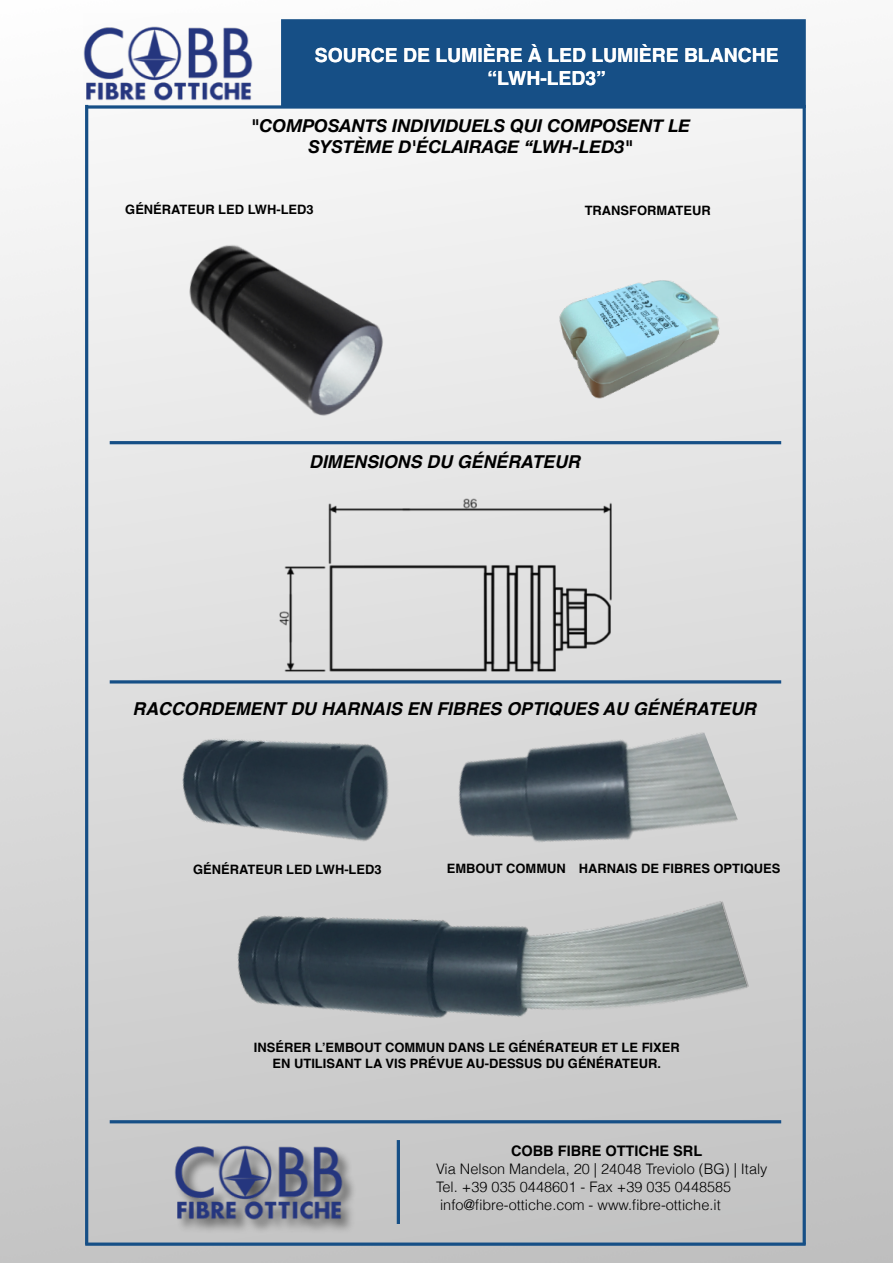
<style>
.page{position:relative;width:893px;height:1263px;background:#fff}
.page>*{position:absolute;margin:0;border:0;box-sizing:border-box;transform-origin:0 0}
.t1{font:700 19.35px/22.6px "Helvetica";color:#fff;text-align:center}
.t2{font:italic 700 17.7px "Helvetica";color:#000}
.t3{font:italic 700 17.7px/21px "Helvetica Neue";color:#000;text-align:center}
.t4{font:300 14.55px/17.7px "Helvetica";color:#000}
.t5{font:700 14.55px "Helvetica";color:#000}
.t6{font:700 12.9px/16.2px "Helvetica";color:#000;text-align:center}
</style>
<div class="page">
<img style="left:0;top:78px;width:893px;height:1185px">
<div style="left:83px;top:13px;width:723px;height:1232px;background:linear-gradient(to bottom,#fafafa,#c0c0c1)"></div>
<div style="left:281px;top:19px;width:525px;height:89px;background:#164f86"></div>
<svg style="left:88px;top:105px;width:715px;height:4px"></svg>
<hr style="left:85px;top:105px;width:3px;height:1139px;background:#164f86">
<hr style="left:803px;top:105px;width:3px;height:1139px;background:#164f86">
<img style="left:83px;top:186px;width:348px;height:255px">
<img style="left:480px;top:222px;width:274px;height:205px">
<img style="left:83px;top:680px;width:709px;height:565px">
<img style="left:83px;top:441px;width:698px;height:743px">
<img style="left:83px;top:27px;width:170px;height:74px">
<img style="left:274px;top:461px;width:343px;height:242px">
<h1 class="t1" style="left:315px;top:46px;width:465px">SOURCE DE LUMIÈRE À LED LUMIÈRE BLANCHE “LWH-LED3”</h1>
<h2 class="t3" style="left:251px;top:115px;width:441px">"COMPOSANTS INDIVIDUELS QUI COMPOSENT LE<br>SYSTÈME D'ÉCLAIRAGE “LWH-LED3"</h2>
<p class="t6" style="left:125px;top:203px;width:190px">GÉNÉRATEUR LED LWH-LED3</p>
<p class="t6" style="left:585px;top:204px;width:127px">TRANSFORMATEUR</p>
<h2 class="t2" style="left:309px;top:450px;width:272px">DIMENSIONS DU GÉNÉRATEUR</h2>
<h2 class="t2" style="left:133px;top:698px;width:625px">RACCORDEMENT DU HARNAIS EN FIBRES OPTIQUES AU GÉNÉRATEUR</h2>
<p class="t6" style="left:193px;top:863px;width:190px">GÉNÉRATEUR LED LWH-LED3</p>
<p class="t6" style="left:447px;top:862px;width:335px">EMBOUT COMMUN HARNAIS DE FIBRES OPTIQUES</p>
<p class="t6" style="left:254px;top:1041px;width:427px">INSÉRER L’EMBOUT COMMUN DANS LE GÉNÉRATEUR ET LE FIXER<br>EN UTILISANT LA VIS PRÉVUE AU-DESSUS DU GÉNÉRATEUR.</p>
<p class="t5" style="left:511px;top:1142px;width:193px">COBB FIBRE OTTICHE SRL</p>
<p class="t4" style="left:436px;top:1159px;width:333px">Via Nelson Mandela, 20 | 24048 Treviolo (BG) | Italy<br>Tel. +39 035 0448601 - Fax +39 035 0448585 info@fibre-ottiche.com - www.fibre-ottiche.it</p>
</div>
